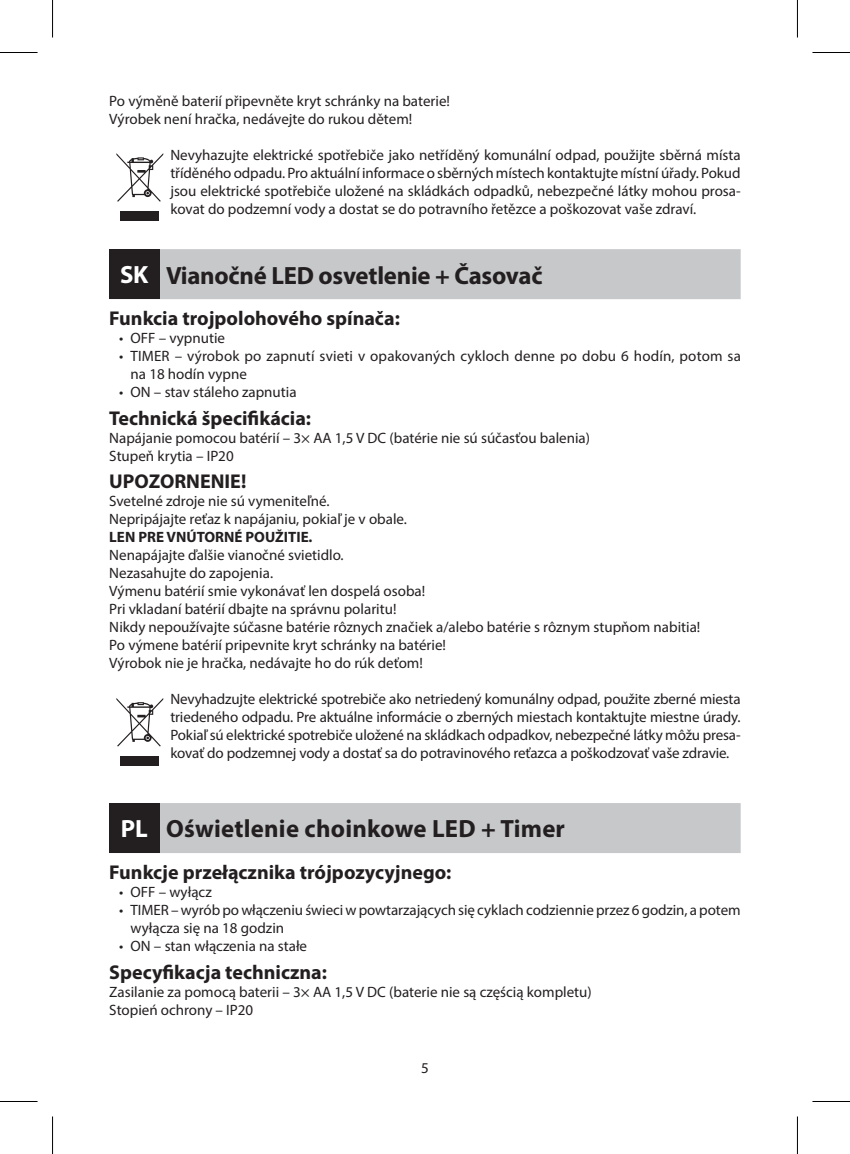
<style>
.page{position:relative;width:850px;height:1154px;background:#fff}
.page>*{position:absolute;margin:0;border:0;box-sizing:border-box;transform-origin:0 0}
.t1{font:700 25px "Myriad Pro";letter-spacing:-.01em;color:#231f20}
.t2{font:700 25px "Myriad Pro";letter-spacing:.01em;color:#231f20}
.t3{font:700 20px "Myriad Pro";color:#231f20}
.t4{font:15px/18px "Myriad Pro";color:#231f20}
.t5{font:700 15px "Myriad Pro";color:#231f20}
.s1{color:#fff}
</style>
<div class="page">
<div style="left:109px;top:249px;width:631px;height:50px;background:#c7c8ca"></div>
<div style="left:109px;top:803px;width:631px;height:50px;background:#c7c8ca"></div>
<svg style="left:116px;top:153px;width:47px;height:49px"></svg>
<div style="left:120px;top:211px;width:39px;height:10px;background:#231f20"></div>
<div style="left:109px;top:249px;width:50px;height:50px;background:#231f20"></div>
<svg style="left:116px;top:698px;width:47px;height:48px"></svg>
<div style="left:120px;top:756px;width:39px;height:10px;background:#231f20"></div>
<div style="left:109px;top:803px;width:50px;height:50px;background:#231f20"></div>
<hr style="left:0;top:52px;width:38px;height:1px;background:#000">
<hr style="left:812px;top:52px;width:37px;height:1px;background:#000">
<hr style="left:0;top:1101px;width:38px;height:1px;background:#000">
<hr style="left:812px;top:1101px;width:37px;height:1px;background:#000">
<hr style="left:52px;top:0;width:1px;height:38px;background:#000">
<hr style="left:52px;top:1116px;width:1px;height:38px;background:#000">
<hr style="left:796px;top:0;width:1px;height:38px;background:#000">
<hr style="left:796px;top:1116px;width:1px;height:38px;background:#000">
<p class="t4" style="left:109px;top:92px;width:342px">Po výměně baterií připevněte kryt schránky na baterie!<br>Výrobek není hračka, nedávejte do rukou dětem!</p>
<p class="t4" style="left:170px;top:146px;width:571px;text-align:justify">Nevyhazujte elektrické spotřebiče jako netříděný komunální odpad, použijte sběrná místa tříděného odpadu. Pro aktuální informace o sběrných místech kontaktujte místní úřady. Pokud jsou elektrické spotřebiče uložené na skládkách odpadků, nebezpečné látky mohou prosa&shy;kovat do podzemní vody a dostat se do potravního řetězce a poškozovat vaše zdraví.</p>
<h1 class="t1" style="left:120px;top:259px;width:423px"><span class="s1">SK</span> Vianočné LED osvetlenie + Časovač</h1>
<h2 class="t3" style="left:109px;top:305px;width:292px">Funkcia trojpolohového spínača:</h2>
<p class="t4" style="left:119px;top:329px;width:107px">• OFF – vypnutie</p>
<p class="t4" style="left:130px;top:347px;width:611px;text-indent:-11px">• TIMER – výrobok po zapnutí svieti v opakovaných cykloch denne po dobu 6 hodín, potom sa na 18 hodín vypne</p>
<p class="t4" style="left:119px;top:383px;width:179px">• ON – stav stáleho zapnutia</p>
<h2 class="t3" style="left:109px;top:405px;width:203px">Technická špecifikácia:</h2>
<p class="t4" style="left:109px;top:429px;width:482px">Napájanie pomocou batérií – 3× AA 1,5 V DC (batérie nie sú súčasťou balenia)<br>Stupeň krytia – IP20</p>
<h2 class="t3" style="left:109px;top:469px;width:138px">UPOZORNENIE!</h2>
<p class="t4" style="left:109px;top:492px;width:299px">Svetelné zdroje nie sú vymeniteľné.<br>Nepripájajte reťaz k napájaniu, pokiaľ je v obale.</p>
<p class="t5" style="left:109px;top:527px;width:205px">LEN PRE VNÚTORNÉ POUŽITIE.</p>
<p class="t4" style="left:109px;top:546px;width:592px">Nenapájajte ďalšie vianočné svietidlo.<br>Nezasahujte do zapojenia.<br>Výmenu batérií smie vykonávať len dospelá osoba!<br>Pri vkladaní batérií dbajte na správnu polaritu!<br>Nikdy nepoužívajte súčasne batérie rôznych značiek a/alebo batérie s rôznym stupňom nabitia!<br>Po výmene batérií pripevnite kryt schránky na batérie!<br>Výrobok nie je hračka, nedávajte ho do rúk deťom!</p>
<p class="t4" style="left:170px;top:690px;width:571px;text-align:justify">Nevyhadzujte elektrické spotrebiče ako netriedený komunálny odpad, použite zberné miesta triedeného odpadu. Pre aktuálne informácie o zberných miestach kontaktujte miestne úrady.<br>Pokiaľ sú elektrické spotrebiče uložené na skládkach odpadkov, nebezpečné látky môžu presa&shy;kovať do podzemnej vody a dostať sa do potravinového reťazca a poškodzovať vaše zdravie.</p>
<h1 class="t2" style="left:121px;top:813px;width:445px"><span class="s1">PL</span> Oświetlenie choinkowe LED + Timer</h1>
<h2 class="t3" style="left:109px;top:859px;width:343px">Funkcje przełącznika trójpozycyjnego:</h2>
<p class="t4" style="left:119px;top:883px;width:94px">• OFF – wyłącz</p>
<p class="t4" style="left:130px;top:901px;width:611px;text-indent:-11px">• TIMER – wyrób po włączeniu świeci w powtarzających się cyklach codziennie przez 6 godzin, a potem wyłącza się na 18 godzin</p>
<p class="t4" style="left:119px;top:937px;width:189px">• ON – stan włączenia na stałe</p>
<h2 class="t3" style="left:109px;top:959px;width:219px">Specyfikacja techniczna:</h2>
<p class="t4" style="left:109px;top:982px;width:483px">Zasilanie za pomocą baterii – 3× AA 1,5 V DC (baterie nie są częścią kompletu)<br>Stopień ochrony – IP20</p>
<p class="t4" style="left:421px;top:1059px;width:9px">5</p>
</div>
